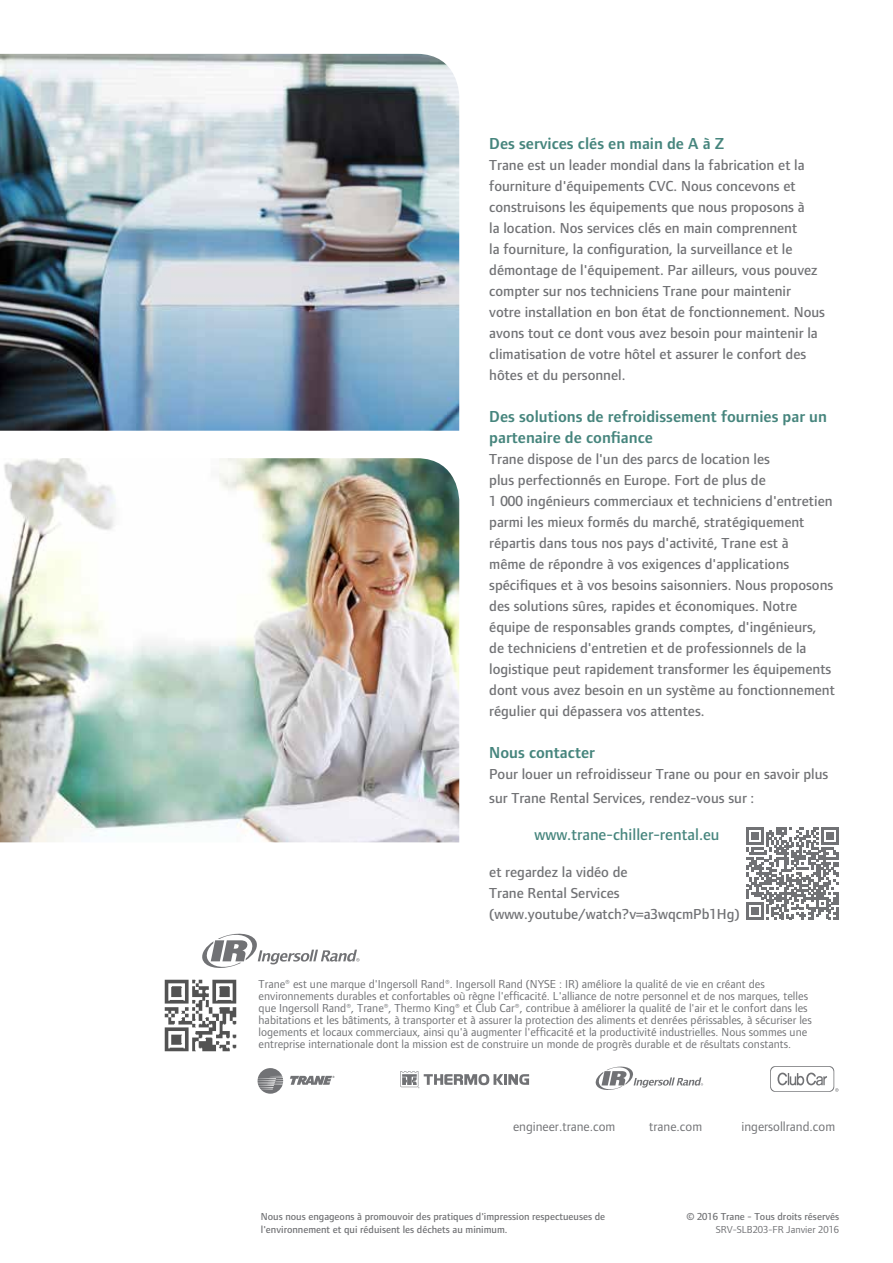
<style>
.page{position:relative;width:893px;height:1263px;background:#fff}
.page>*{position:absolute;margin:0;border:0;box-sizing:border-box;transform-origin:0 0}
.t1{font:600 16.5px/21px "Foundry Form Sans Blonde";color:#46857d}
.t2{font:500 16.5px "Foundry Form Sans Blonde";color:#46857d}
.t3{font:500 15px/21px "Foundry Form Sans Blonde";color:#717275}
.t4{font:13.5px "Foundry Form Sans Blonde";color:#717275}
.t5{font:12px/12px "Foundry Form Sans Blonde";color:#717275}
.t6{font:500 10.5px/12.6px "Foundry Form Sans Blonde";color:#717275}
.t7{font:10.5px "Foundry Form Sans Blonde";color:#717275}
</style>
<div class="page">
<svg style="left:202px;top:933px;width:158px;height:35px"></svg>
<img style="left:164px;top:979px;width:73px;height:73px">
<svg style="left:770px;top:1066px;width:68px;height:26px"></svg>
<svg style="left:258px;top:1068px;width:25px;height:26px"></svg>
<svg style="left:290px;top:1076px;width:44px;height:9px"></svg>
<svg style="left:400px;top:1071px;width:129px;height:17px"></svg>
<svg style="left:595px;top:1066px;width:108px;height:24px"></svg>
<img style="left:0;top:54px;width:459px;height:377px">
<img style="left:0;top:458px;width:459px;height:384px">
<svg style="left:747px;top:827px;width:91px;height:92px"></svg>
<p class="t1" style="left:489px;top:133px;width:237px">Des services clés en main de A à Z</p>
<p class="t3" style="left:489px;top:155px;width:337px">Trane est un leader mondial dans la fabrication et la fourniture d'équipements CVC. Nous concevons et construisons les équipements que nous proposons à<br>la location. Nos services clés en main comprennent<br>la fourniture, la configuration, la surveillance et le démontage de l'équipement. Par ailleurs, vous pouvez compter sur nos techniciens Trane pour maintenir votre installation en bon état de fonctionnement. Nous avons tout ce dont vous avez besoin pour maintenir la climatisation de votre hôtel et assurer le confort des hôtes et du personnel.</p>
<p class="t1" style="left:489px;top:406px;width:339px">Des solutions de refroidissement fournies par un partenaire de confiance</p>
<p class="t3" style="left:489px;top:449px;width:347px">Trane dispose de l'un des parcs de location les<br>plus perfectionnés en Europe. Fort de plus de<br>1 000 ingénieurs commerciaux et techniciens d'entretien parmi les mieux formés du marché, stratégiquement répartis dans tous nos pays d'activité, Trane est à<br>même de répondre à vos exigences d'applications spécifiques et à vos besoins saisonniers. Nous proposons des solutions sûres, rapides et économiques. Notre équipe de responsables grands comptes, d'ingénieurs, de techniciens d'entretien et de professionnels de la logistique peut rapidement transformer les équipements dont vous avez besoin en un système au fonctionnement régulier qui dépassera vos attentes.</p>
<p class="t1" style="left:489px;top:742px;width:107px">Nous contacter</p>
<p class="t3" style="left:489px;top:762px;width:341px;line-height:24px">Pour louer un refroidisseur Trane ou pour en savoir plus sur Trane Rental Services, rendez-vous sur :</p>
<p class="t2" style="left:535px;top:825px;width:186px">www.trane-chiller-rental.eu</p>
<p class="t3" style="left:489px;top:861px;width:252px">et regardez la vidéo de<br>Trane Rental Services (www.youtube/watch?v=a3wqcmPb1Hg)</p>
<p class="t5" style="left:259px;top:978px;width:555px">Trane® est une marque d'Ingersoll Rand®. Ingersoll Rand (NYSE : IR) améliore la qualité de vie en créant des environnements durables et confortables où règne l'efficacité. L'alliance de notre personnel et de nos marques, telles que Ingersoll Rand®, Trane®, Thermo King® et Club Car®, contribue à améliorer la qualité de l'air et le confort dans les habitations et les bâtiments, à transporter et à assurer la protection des aliments et denrées périssables, à sécuriser les logements et locaux commerciaux, ainsi qu'à augmenter l'efficacité et la productivité industrielles. Nous sommes une entreprise internationale dont la mission est de construire un monde de progrès durable et de résultats constants.</p>
<p class="t4" style="left:513px;top:1119px;width:104px">engineer.trane.com</p>
<p class="t4" style="left:649px;top:1119px;width:54px">trane.com</p>
<p class="t4" style="left:741px;top:1119px;width:95px">ingersollrand.com</p>
<p class="t6" style="left:261px;top:1210px;width:346px">Nous nous engageons à promouvoir des pratiques d'impression respectueuses de l'environnement et qui réduisent les déchets au minimum.</p>
<p class="t6" style="left:686px;top:1210px;width:154px">© 2016 Trane - Tous droits réservés</p>
<p class="t7" style="left:716px;top:1223px;width:125px">SRV-SLB203-FR Janvier 2016</p>
</div>
